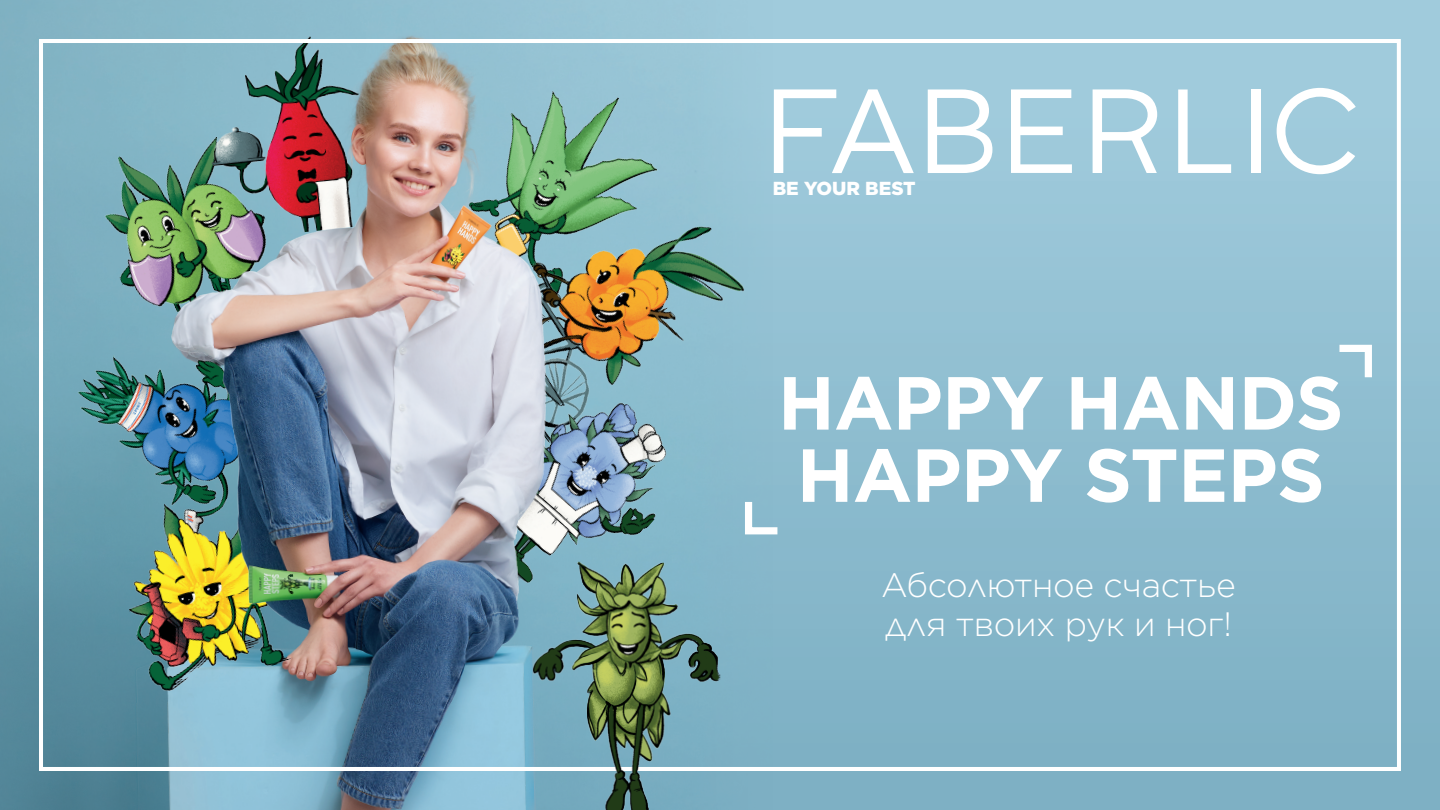
<style>
.page{position:relative;width:1440px;height:810px;background:#fff}
.page>*{position:absolute;margin:0;border:0;box-sizing:border-box;transform-origin:0 0}
.t1{font:700 75px "Gotham";letter-spacing:-.01em;color:#fff}
.t2{font:300 33.83px/39.4px "Gotham";letter-spacing:-.01em;color:#fff}
.t3{font:900 18.83px "Gotham";color:#fff}
</style>
<div class="page">
<div style="left:659px;top:0;width:781px;height:810px;background:linear-gradient(to bottom,#a6cfdf,#7eb0c4)"></div>
<img style="left:0;top:0;width:773px;height:810px">
<img style="left:424px;top:53px;width:259px;height:146px">
<img style="left:76px;top:114px;width:124px;height:193px">
<img style="left:531px;top:159px;width:229px;height:292px">
<img style="left:200px;top:32px;width:172px;height:167px">
<img style="left:566px;top:363px;width:134px;height:198px">
<img style="left:44px;top:307px;width:110px;height:238px">
<img style="left:104px;top:479px;width:198px;height:220px">
<img style="left:154px;top:199px;width:412px;height:422px">
<svg style="left:741px;top:495px;width:44px;height:43px"></svg>
<svg style="left:1332px;top:341px;width:44px;height:43px"></svg>
<img style="left:532px;top:561px;width:189px;height:249px">
<svg style="left:1011px;top:89px;width:61px;height:84px"></svg>
<svg style="left:1178px;top:89px;width:53px;height:84px"></svg>
<div style="left:1251px;top:89px;width:9px;height:84px;background:#fff"></div>
<svg style="left:1093px;top:89px;width:64px;height:84px"></svg>
<svg style="left:774px;top:89px;width:140px;height:84px"></svg>
<svg style="left:928px;top:89px;width:64px;height:84px"></svg>
<svg style="left:1277px;top:88px;width:79px;height:86px"></svg>
<p class="t3" style="left:773px;top:175px;width:144px">BE YOUR BEST</p>
<p class="t1" style="left:778px;top:353px;width:567px">HAPPY HANDS</p>
<p class="t1" style="left:797px;top:426px;width:530px">HAPPY STEPS</p>
<p class="t2" style="left:881px;top:564px;width:356px">Абсолютное счастье для твоих рук и ног!</p>
</div>
